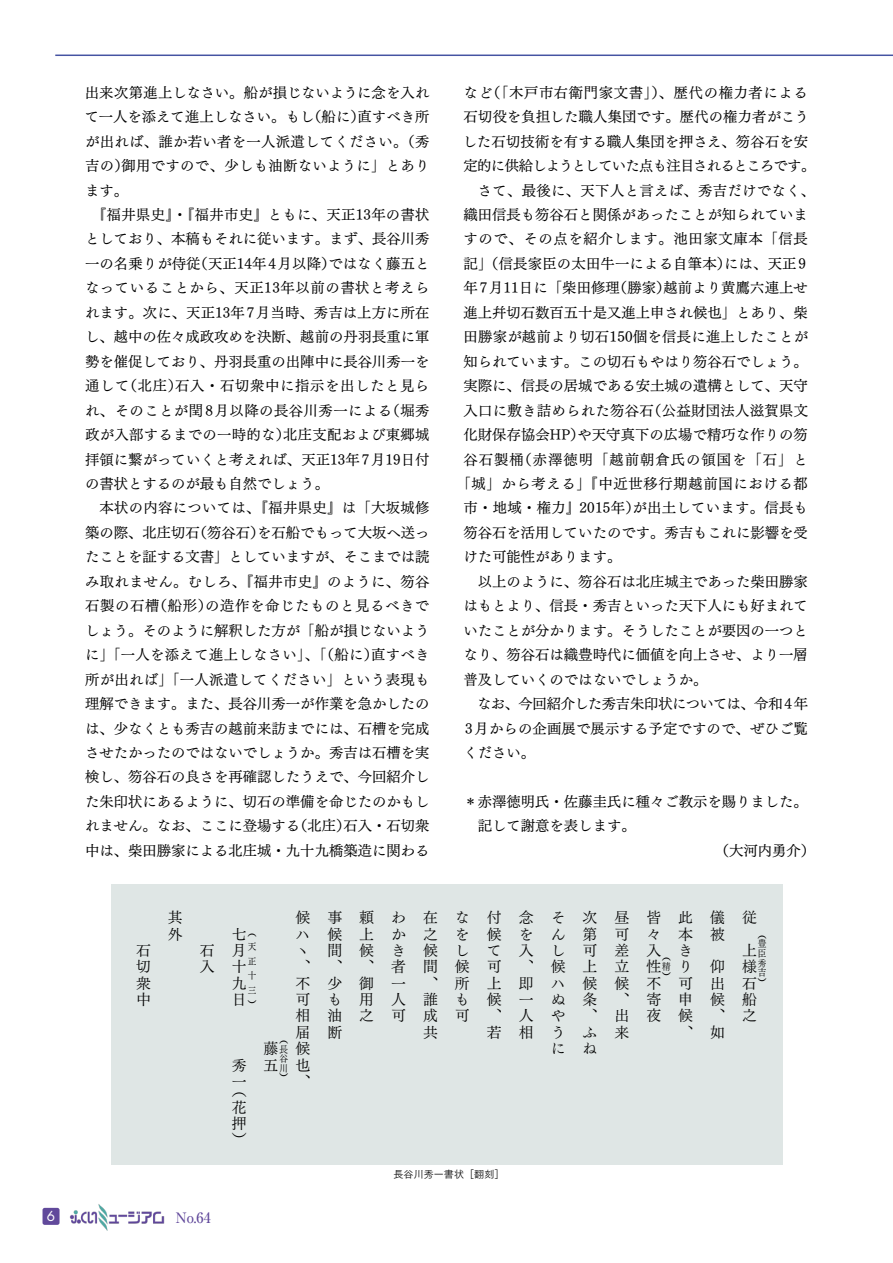
<style>
.page{position:relative;width:893px;height:1263px;background:#fff}
.page>*{position:absolute;margin:0;border:0;box-sizing:border-box;transform-origin:0 0}
.t1{font:14.85px/16.4px "Tsuku Min Pr 6 R";color:#000}
.t2{font:14.4px "Tsuku Min Pro RB";color:#000}
.t3{font:14.4px "Tsuku Min Pro RB";letter-spacing:.02em;color:#000}
.t4{font:14.4px "Tsuku Min Pro RB";letter-spacing:.025em;color:#000}
.t5{font:14.4px "Tsuku Min Pro RB";letter-spacing:.045em;color:#000}
.t6{font:14.4px "Tsuku Min Pro RB";letter-spacing:-.055em;color:#000}
.t7{font:14.4px "Tsuku Min Pro RB";letter-spacing:.04em;color:#000}
.t8{font:14.4px "Tsuku Min Pro RB";letter-spacing:.035em;color:#000}
.t9{font:14.4px "Tsuku Min Pro RB";letter-spacing:-.02em;color:#000}
.t10{font:14.4px "Tsuku Min Pro RB";letter-spacing:.07em;color:#000}
.t11{font:500 14.4px "Ryumin Pro";color:#61499b}
.t12{font:13.5px "Futura LT";color:#fff}
.t13{font:10.05px "Tsuku Go Pro R";color:#000}
.t14{font:9.6px/9.6px "Tsuku Min Pr 6 R";color:#000;text-align:justify;scale:.9 1}
.s1{font-family:"Tsuku Min Pr 6 RB"}
</style>
<div class="page">
<hr style="left:892px;top:0;width:1px;height:149px;background:#bfbfbf">
<hr style="left:55px;top:55px;width:838px;height:1px;background:#4653a2">
<div style="left:111px;top:884px;width:671px;height:281px;background:#dfe6e5"></div>
<div style="left:43px;top:1208px;width:17px;height:17px;background:#61499b;border-radius:2px"></div>
<img style="left:70px;top:1204px;width:95px;height:26px">
<p class="t2" style="left:85px;top:79px;width:346px">出来次第進上しなさい。船が損じないように念を入れ</p>
<p class="t2" style="left:85px;top:104px;width:346px">て一人を添えて進上しなさい。もし（船に）直すべき所</p>
<p class="t3" style="left:85px;top:128px;width:346px">が出れば、誰か若い者を一人派遣してください。（秀</p>
<p class="t4" style="left:85px;top:153px;width:346px">吉の）御用ですので、少しも油断ないように」とあり</p>
<p class="t2" style="left:85px;top:177px;width:45px">ます。</p>
<p class="t3" style="left:92px;top:202px;width:339px">『福井県史』・『福井市史』ともに、天正13年の書状</p>
<p class="t2" style="left:85px;top:226px;width:346px">としており、本稿もそれに従います。まず、長谷川秀</p>
<p class="t2" style="left:85px;top:250px;width:346px">一の名乗りが侍従（天正14年4月以降）ではなく藤五と</p>
<p class="t7" style="left:85px;top:275px;width:346px">なっていることから、天正13年以前の書状と考えら</p>
<p class="t2" style="left:85px;top:299px;width:346px">れます。次に、天正13年7月当時、秀吉は上方に所在</p>
<p class="t2" style="left:85px;top:324px;width:346px">し、越中の佐々成政攻めを決断、越前の丹羽長重に軍</p>
<p class="t2" style="left:85px;top:348px;width:346px">勢を催促しており、丹羽長重の出陣中に長谷川秀一を</p>
<p class="t5" style="left:85px;top:373px;width:346px">通して（北庄）石入・石切衆中に指示を出したと見ら</p>
<p class="t8" style="left:85px;top:397px;width:346px">れ、そのことが閏 8月以降の長谷川秀一による（堀秀</p>
<p class="t4" style="left:85px;top:422px;width:346px">政が入部するまでの一時的な）北庄支配および東郷城</p>
<p class="t2" style="left:85px;top:446px;width:346px">拝領に繋がっていくと考えれば、天正13年7月19日付</p>
<p class="t2" style="left:85px;top:470px;width:245px">の書状とするのが最も自然でしょう。</p>
<p class="t4" style="left:99px;top:495px;width:332px">本状の内容については、『福井県史』は「大坂城修</p>
<p class="t2" style="left:85px;top:519px;width:346px">築の際、北庄切石（笏谷石）を石船でもって大坂へ送っ</p>
<p class="t2" style="left:85px;top:544px;width:346px">たことを証する文書」としていますが、そこまでは読</p>
<p class="t3" style="left:85px;top:568px;width:346px">み取れません。むしろ、『福井市史』のように、笏谷</p>
<p class="t5" style="left:85px;top:593px;width:346px">石製の石槽（船形）の造作を命じたものと見るべきで</p>
<p class="t2" style="left:85px;top:617px;width:346px">しょう。そのように解釈した方が「船が損じないよう</p>
<p class="t4" style="left:85px;top:642px;width:346px">に」「一人を添えて進上しなさい」、「（船に）直すべき</p>
<p class="t4" style="left:85px;top:666px;width:346px">所が出れば」「一人派遣してください」という表現も</p>
<p class="t2" style="left:85px;top:691px;width:346px">理解できます。また、長谷川秀一が作業を急かしたの</p>
<p class="t2" style="left:85px;top:715px;width:346px">は、少なくとも秀吉の越前来訪までには、石槽を完成</p>
<p class="t2" style="left:85px;top:739px;width:346px">させたかったのではないでしょうか。秀吉は石槽を実</p>
<p class="t2" style="left:85px;top:764px;width:346px">検し、笏谷石の良さを再確認したうえで、今回紹介し</p>
<p class="t2" style="left:85px;top:788px;width:346px">た朱印状にあるように、切石の準備を命じたのかもし</p>
<p class="t2" style="left:85px;top:813px;width:346px">れません。なお、ここに登場する（北庄）石入・石切衆</p>
<p class="t2" style="left:85px;top:837px;width:346px">中は、柴田勝家による北庄城・九十九橋築造に関わる</p>
<p class="t5" style="left:463px;top:79px;width:346px">など（「木戸市右衛門家文書」）、歴代の権力者による</p>
<p class="t2" style="left:463px;top:104px;width:347px">石切役を負担した職人集団です。歴代の権力者がこう</p>
<p class="t2" style="left:463px;top:128px;width:347px">した石切技術を有する職人集団を押さえ、笏谷石を安</p>
<p class="t6" style="left:463px;top:153px;width:354px">定的に供給しようとしていた点も注目されるところです。</p>
<p class="t4" style="left:478px;top:177px;width:339px">さて、最後に、天下人と言えば、秀吉だけでなく、</p>
<p class="t2" style="left:463px;top:202px;width:346px">織田信長も笏谷石と関係があったことが知られていま</p>
<p class="t5" style="left:463px;top:226px;width:346px">すので、その点を紹介します。池田家文庫本「信長</p>
<p class="t2" style="left:463px;top:250px;width:344px">記」（信長家臣の太田牛一による自筆本）には、天正9</p>
<p class="t2" style="left:463px;top:275px;width:346px">年7月11日に「柴田修理（勝家）越前より黄鷹六連上せ</p>
<p class="t2" style="left:463px;top:299px;width:346px">進上<span class="s1">幷</span>切石数百五十是又進上申され候也」とあり、柴</p>
<p class="t3" style="left:463px;top:324px;width:346px">田勝家が越前より切石150個を信長に進上したことが</p>
<p class="t2" style="left:463px;top:348px;width:346px">知られています。この切石もやはり笏谷石でしょう。</p>
<p class="t2" style="left:463px;top:373px;width:346px">実際に、信長の居城である安土城の遺構として、天守</p>
<p class="t3" style="left:463px;top:397px;width:346px">入口に敷き詰められた笏谷石（公益財団法人滋賀県文</p>
<p class="t2" style="left:463px;top:422px;width:346px">化財保存協会HP）や天守真下の広場で精巧な作りの笏</p>
<p class="t10" style="left:463px;top:446px;width:346px">谷石製桶（赤澤徳明「越前朝倉氏の領国を「石」と</p>
<p class="t5" style="left:456px;top:470px;width:353px">「城」から考える」『中近世移行期越前国における都</p>
<p class="t3" style="left:463px;top:495px;width:346px">市・地域・権力』2015年）が出土しています。信長も</p>
<p class="t2" style="left:463px;top:519px;width:346px">笏谷石を活用していたのです。秀吉もこれに影響を受</p>
<p class="t2" style="left:463px;top:544px;width:159px">けた可能性があります。</p>
<p class="t2" style="left:478px;top:568px;width:332px">以上のように、笏谷石は北庄城主であった柴田勝家</p>
<p class="t2" style="left:463px;top:593px;width:346px">はもとより、信長・秀吉といった天下人にも好まれて</p>
<p class="t2" style="left:463px;top:617px;width:346px">いたことが分かります。そうしたことが要因の一つと</p>
<p class="t2" style="left:463px;top:642px;width:346px">なり、笏谷石は織豊時代に価値を向上させ、より一層</p>
<p class="t2" style="left:463px;top:666px;width:245px">普及していくのではないでしょうか。</p>
<p class="t9" style="left:477px;top:691px;width:332px">なお、今回紹介した秀吉朱印状については、令和4年</p>
<p class="t2" style="left:465px;top:715px;width:344px">3月からの企画展で展示する予定ですので、ぜひご覧</p>
<p class="t2" style="left:463px;top:739px;width:73px">ください。</p>
<p class="t2" style="left:463px;top:788px;width:346px">＊赤澤徳明氏・佐藤圭氏に種々ご教示を賜りました。</p>
<p class="t2" style="left:478px;top:813px;width:159px">記して謝意を表します。</p>
<p class="t2" style="left:715px;top:837px;width:102px">（大河内勇介）</p>
<p class="t1" style="left:136px;top:940px;width:16px;text-align:justify">石切衆中</p>
<p class="t1" style="left:168px;top:908px;width:16px">其外</p>
<p class="t1" style="left:200px;top:940px;width:16px">石入</p>
<p class="t1" style="left:232px;top:924px;width:26px">七<sup>（</sup></p>
<p class="t14" style="left:248px;top:938px;width:11px;line-height:14.4px">天正十三）</p>
<p class="t1" style="left:232px;top:940px;width:16px">月十九日</p>
<p class="t1" style="left:232px;top:1055px;width:16px">秀一</p>
<p class="t1" style="left:232px;top:1081px;width:16px;text-align:justify">（花押）</p>
<p class="t1" style="left:295px;top:908px;width:16px">候ハヽ、不可相届候也、</p>
<p class="t1" style="left:327px;top:908px;width:16px">事候間、少も油断</p>
<p class="t1" style="left:359px;top:908px;width:16px;text-align:justify">頼上候、御用之</p>
<p class="t1" style="left:391px;top:908px;width:16px">わかき者一人可</p>
<p class="t1" style="left:423px;top:908px;width:16px;text-align:justify">在之候間、誰成共</p>
<p class="t1" style="left:455px;top:908px;width:16px">なをし候所も可</p>
<p class="t1" style="left:487px;top:908px;width:16px;text-align:justify">付候て可上候、若</p>
<p class="t1" style="left:519px;top:908px;width:16px;text-align:justify">念を入、即一人相</p>
<p class="t1" style="left:551px;top:908px;width:16px">そんし候ハぬやうに</p>
<p class="t1" style="left:583px;top:908px;width:16px;text-align:justify">次第可上候条、ふね</p>
<p class="t1" style="left:614px;top:908px;width:16px;text-align:justify">昼可差立候、出来</p>
<p class="t1" style="left:264px;top:1039px;width:16px">藤</p>
<p class="t14" style="left:280px;top:1033px;width:11px">（長谷川）</p>
<p class="t1" style="left:264px;top:1055px;width:16px">五</p>
<p class="t1" style="left:646px;top:908px;width:16px">皆々入</p>
<p class="t1" style="left:678px;top:908px;width:16px">此本きり可申候、</p>
<p class="t1" style="left:646px;top:957px;width:16px">性</p>
<p class="t14" style="left:662px;top:951px;width:11px">（精）</p>
<p class="t1" style="left:646px;top:973px;width:16px;text-align:justify">不寄夜</p>
<p class="t1" style="left:710px;top:908px;width:16px">儀被</p>
<p class="t1" style="left:710px;top:957px;width:16px;text-align:justify">仰出候、如</p>
<p class="t1" style="left:742px;top:908px;width:16px">従</p>
<p class="t1" style="left:742px;top:940px;width:16px">上</p>
<p class="t14" style="left:758px;top:928px;width:11px">（豊臣秀吉）</p>
<p class="t1" style="left:742px;top:957px;width:16px;text-align:justify">様石船之</p>
<p class="t13" style="left:393px;top:1166px;width:113px">長谷川秀一書状［翻刻］</p>
<p class="t12" style="left:47px;top:1208px;width:10px">6</p>
<p class="t11" style="left:176px;top:1206px;width:37px">No.64</p>
</div>
